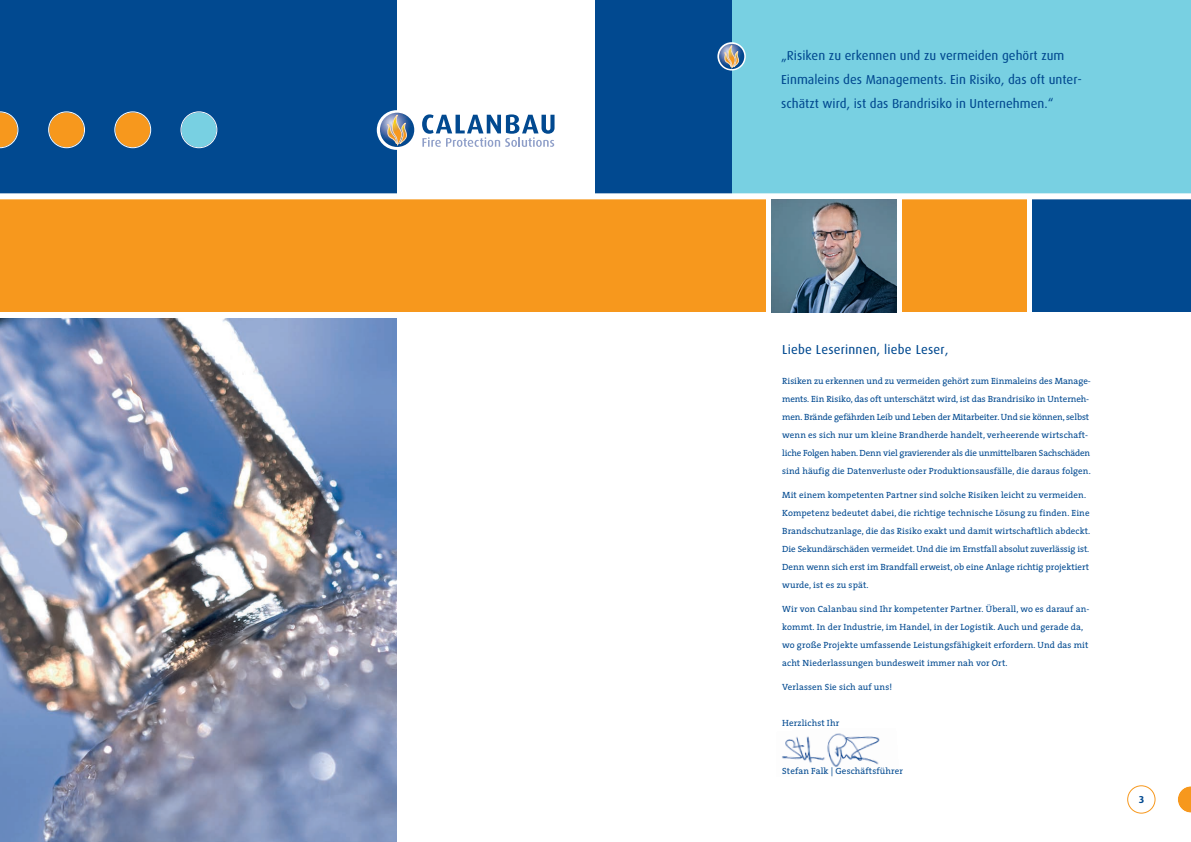
<style>
.page{position:relative;width:1191px;height:842px;background:#fff}
.page>*{position:absolute;margin:0;border:0;box-sizing:border-box;transform-origin:0 0}
.t1{font:13px/24px "Dax 10";color:#014990}
.t2{font:700 10px "Dax";color:#014990}
.t3{font:9px/18px "The Serif";letter-spacing:.01em;color:#014990}
</style>
<div class="page">
<img style="left:782px;top:733px;width:98px;height:34px">
<div style="left:595px;top:0;width:596px;height:198px;background:#78d0e2"></div>
<div style="left:595px;top:0;width:136px;height:198px;background:#014990"></div>
<div style="left:1032px;top:198px;width:159px;height:114px;background:#014990"></div>
<div style="left:901px;top:198px;width:125px;height:114px;background:#f7981d"></div>
<svg style="left:1178px;top:786px;width:13px;height:27px"></svg>
<svg style="left:1127px;top:785px;width:28px;height:29px"></svg>
<div style="left:0;top:198px;width:765px;height:114px;background:#f7981d"></div>
<div style="left:0;top:0;width:397px;height:195px;background:#014990"></div>
<img style="left:0;top:318px;width:397px;height:524px">
<svg style="left:377px;top:110px;width:39px;height:40px"></svg>
<svg style="left:422px;top:114px;width:132px;height:33px"></svg>
<img style="left:380px;top:113px;width:34px;height:34px;border-radius:50%">
<svg style="left:387px;top:115px;width:20px;height:31px"></svg>
<svg style="left:180px;top:111px;width:37px;height:37px"></svg>
<svg style="left:114px;top:111px;width:37px;height:37px"></svg>
<svg style="left:48px;top:111px;width:37px;height:37px"></svg>
<svg style="left:0;top:111px;width:18px;height:37px"></svg>
<div style="left:0;top:193px;width:1191px;height:6px;background:#fff"></div>
<svg style="left:717px;top:42px;width:29px;height:29px"></svg>
<img style="left:719px;top:44px;width:25px;height:25px;border-radius:50%">
<svg style="left:724px;top:45px;width:14px;height:23px"></svg>
<img style="left:771px;top:199px;width:125px;height:113px">
<h1 class="t1" style="left:781px;top:44px;width:302px">„Risiken zu erkennen und zu vermeiden gehört zum<br>Einmaleins des Managements. Ein Risiko, das oft unter&shy;schätzt wird, ist das Brandrisiko in Unternehmen.“</h1>
<h1 class="t1" style="left:782px;top:338px;width:168px">Liebe Leserinnen, liebe Leser,</h1>
<p class="t3" style="left:782px;top:373px;width:310px">Risiken zu erkennen und zu vermeiden gehört zum Einmaleins des Manage&shy;ments. Ein Risiko, das oft unterschätzt wird, ist das Brandrisiko in Unterneh&shy;men. Brände gefährden Leib und Leben der Mitarbeiter. Und sie können, selbst wenn es sich nur um kleine Brandherde handelt, verheerende wirtschaft&shy;liche Folgen haben. Denn viel gravierender als die unmittelbaren Sachschäden sind häufig die Datenverluste oder Produktionsausfälle, die daraus folgen.</p>
<p class="t3" style="left:782px;top:487px;width:309px">Mit einem kompetenten Partner sind solche Risiken leicht zu vermeiden.<br>Kompetenz bedeutet dabei, die richtige technische Lösung zu finden. Eine Brandschutzanlage, die das Risiko exakt und damit wirtschaftlich abdeckt.<br>Die Sekundärschäden vermeidet. Und die im Ernstfall absolut zuverlässig ist.<br>Denn wenn sich erst im Brandfall erweist, ob eine Anlage richtig projektiert wurde, ist es zu spät.</p>
<p class="t3" style="left:782px;top:601px;width:309px">Wir von Calanbau sind Ihr kompetenter Partner. Überall, wo es darauf an&shy;kommt. In der Industrie, im Handel, in der Logistik. Auch und gerade da, wo große Projekte umfassende Leistungsfähigkeit erfordern. Und das mit acht Niederlassungen bundesweit immer nah vor Ort.</p>
<p class="t3" style="left:782px;top:679px;width:111px">Verlassen Sie sich auf uns!</p>
<p class="t3" style="left:782px;top:715px;width:58px">Herzlichst Ihr</p>
<p class="t3" style="left:782px;top:763px;width:122px">Stefan Falk | Geschäftsführer</p>
<p class="t2" style="left:1138px;top:795px;width:7px">3</p>
</div>
